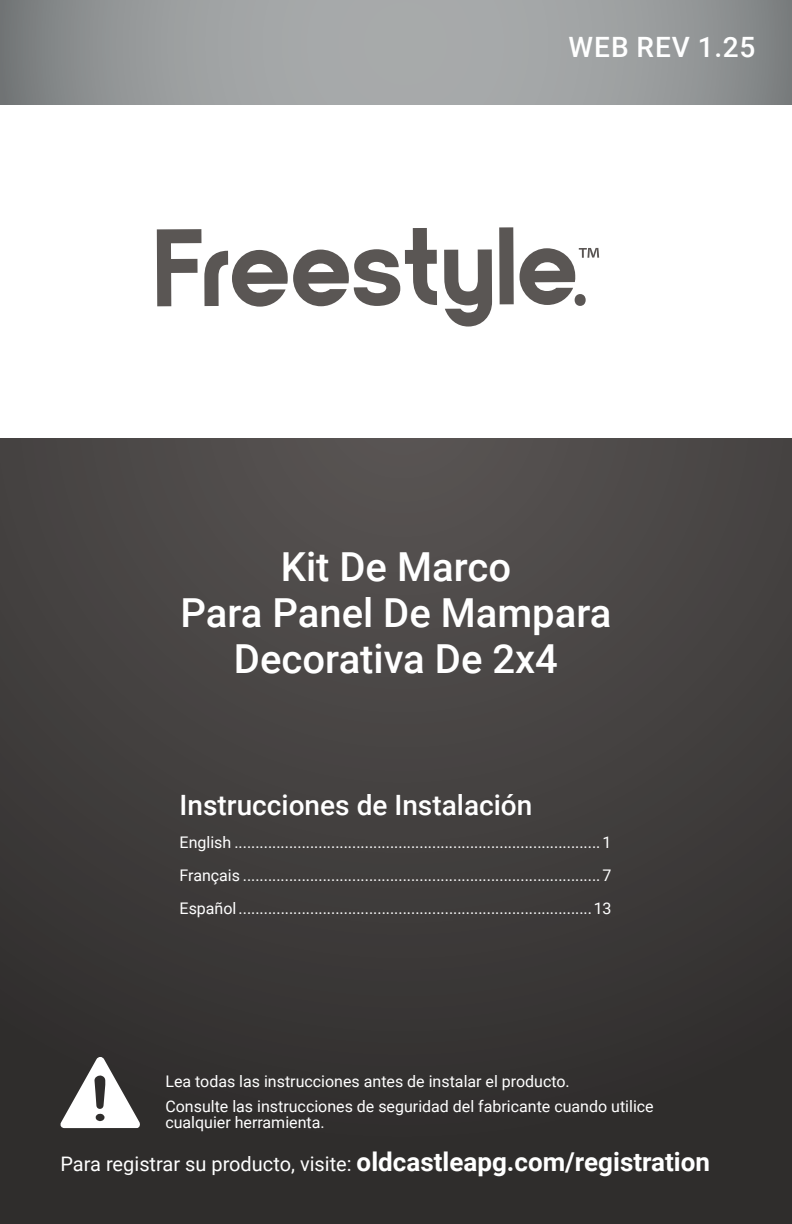
<style>
.page{position:relative;width:792px;height:1224px;background:#fff}
.page>*{position:absolute;margin:0;border:0;box-sizing:border-box;transform-origin:0 0}
.t1{font:500 40px/46px "Roboto";color:#fff;text-align:center}
.t2{font:500 28px "Roboto";color:#fff}
.t3{font:20px "Roboto";color:#fff}
.t4{font:16px/33px "Roboto";color:#fff;text-align:justify}
.s1{font-weight:700;font-size:26px}
</style>
<div class="page">
<svg style="left:157px;top:228px;width:280px;height:79px"></svg>
<svg style="left:444px;top:249px;width:48px;height:78px"></svg>
<div style="left:499px;top:227px;width:15px;height:77px;background:#5a5654"></div>
<svg style="left:519px;top:248px;width:80px;height:57px"></svg>
<div style="left:575px;top:294px;width:11px;height:12px;background:#5a5654;border-radius:50%"></div>
<svg style="left:0;top:0;width:792px;height:104px;background:#999c9d"></svg>
<div style="left:0;top:439px;width:792px;height:785px;background:linear-gradient(to bottom,#524e4d,#2c2a29)"></div>
<svg style="left:59px;top:1057px;width:81px;height:71px"></svg>
<h2 class="t2" style="left:569px;top:27px;width:188px">WEB REV 1.25</h2>
<h1 class="t1" style="left:180px;top:542px;width:433px">Kit De Marco<br>Para Panel De Mampara<br>Decorativa De 2x4</h1>
<h2 class="t2" style="left:180px;top:785px;width:354px">Instrucciones de Instalación</h2>
<p class="t4" style="left:180px;top:825px;width:434px">English .......................................................................................1<br>Français .....................................................................................7<br>Español....................................................................................13</p>
<p class="t4" style="left:165px;top:1068px;width:490px;line-height:25px">Lea todas las instrucciones antes de instalar el producto.<br>Consulte las instrucciones de seguridad del fabricante cuando utilice</p>
<p class="t4" style="left:165px;top:1105px;width:161px">cualquier herramienta.</p>
<p class="t3" style="left:60px;top:1150px;width:651px">Para registrar su producto, visite: <span class="s1">oldcastleapg.com/registration</span></p>
</div>
